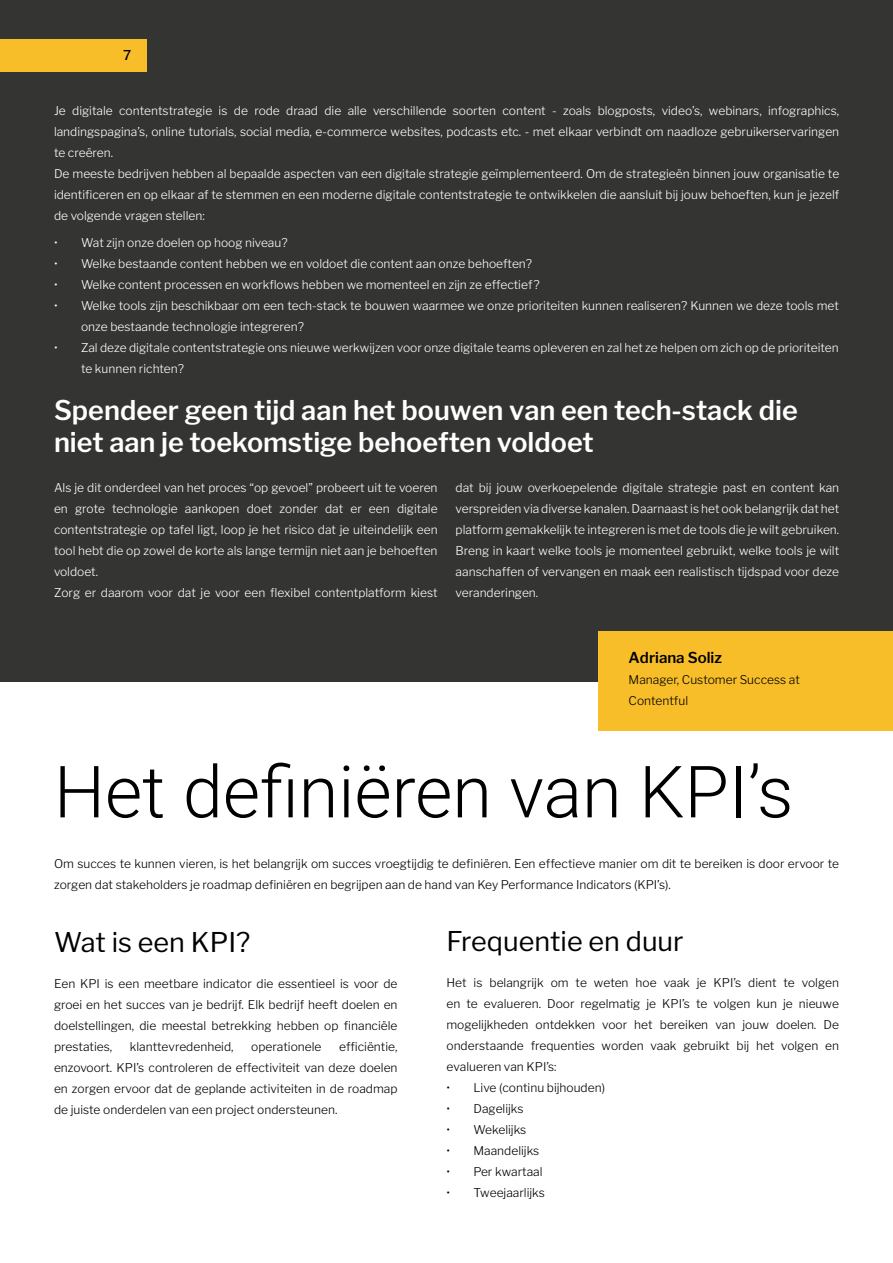
<style>
.page{position:relative;width:893px;height:1263px;background:#fff}
.page>*{position:absolute;margin:0;border:0;box-sizing:border-box;transform-origin:0 0}
.t1{font:300 72px "Roboto";color:#000}
.t2{font:600 27px/31.5px "Libre Franklin";color:#fff}
.t3{font:27px "Libre Franklin";color:#000}
.t4{font:600 15px "Libre Franklin";color:#000}
.t5{font:500 13.5px "Libre Franklin";color:#000}
.t6{font:300 12px/21px "Libre Franklin";color:#fff}
.t7{font:300 12px/21px "Libre Franklin";color:#000;text-align:justify}
</style>
<div class="page">
<div style="left:0;top:0;width:893px;height:681px;background:#343433"></div>
<div style="left:598px;top:631px;width:295px;height:100px;background:#f8be29"></div>
<div style="left:0;top:39px;width:147px;height:33px;background:#f8be29"></div>
<p class="t5" style="left:123px;top:47px;width:10px">7</p>
<p class="t6" style="left:54px;top:100px;width:787px">Je digitale contentstrategie is de rode draad die alle verschillende soorten content - zoals blogposts, video’s, webinars, infographics, landingspagina’s, online tutorials, social media, e-commerce websites, podcasts etc. - met elkaar verbindt om naadloze gebruikerservaringen te creëren.<br>De meeste bedrijven hebben al bepaalde aspecten van een digitale strategie geïmplementeerd. Om de strategieën binnen jouw organisatie te identificeren en op elkaar af te stemmen en een moderne digitale contentstrategie te ontwikkelen die aansluit bij jouw behoeften, kun je jezelf de volgende vragen stellen:</p>
<p class="t6" style="left:54px;top:232px;width:235px">• Wat zijn onze doelen op hoog niveau?</p>
<p class="t6" style="left:54px;top:253px;width:480px">• Welke bestaande content hebben we en voldoet die content aan onze behoeften?</p>
<p class="t6" style="left:54px;top:274px;width:487px">• Welke content processen en workflows hebben we momenteel en zijn ze effectief?</p>
<p class="t6" style="left:81px;top:295px;width:759px;text-indent:-27px">• Welke tools zijn beschikbaar om een tech-stack te bouwen waarmee we onze prioriteiten kunnen realiseren? Kunnen we deze tools met onze bestaande technologie integreren?</p>
<p class="t6" style="left:81px;top:337px;width:759px;text-indent:-27px">• Zal deze digitale contentstrategie ons nieuwe werkwijzen voor onze digitale teams opleveren en zal het ze helpen om zich op de prioriteiten te kunnen richten?</p>
<h2 class="t2" style="left:54px;top:395px;width:745px">Spendeer geen tijd aan het bouwen van een tech-stack die niet aan je toekomstige behoeften voldoet</h2>
<p class="t6" style="left:54px;top:477px;width:385px">Als je dit onderdeel van het proces “op gevoel” probeert uit te voeren en grote technologie aankopen doet zonder dat er een digitale contentstrategie op tafel ligt, loop je het risico dat je uiteindelijk een tool hebt die op zowel de korte als lange termijn niet aan je behoeften voldoet.<br>Zorg er daarom voor dat je voor een flexibel contentplatform kiest</p>
<p class="t6" style="left:456px;top:477px;width:385px;text-align:justify">dat bij jouw overkoepelende digitale strategie past en content kan verspreiden via diverse kanalen. Daarnaast is het ook belangrijk dat het platform gemakkelijk te integreren is met de tools die je wilt gebruiken.<br>Breng in kaart welke tools je momenteel gebruikt, welke tools je wilt aanschaffen of vervangen en maak een realistisch tijdspad voor deze veranderingen.</p>
<p class="t4" style="left:629px;top:648px;width:95px">Adriana Soliz</p>
<p class="t7" style="left:629px;top:669px;width:173px">Manager, Customer Success at<br>Contentful</p>
<h1 class="t1" style="left:54px;top:741px;width:741px">Het definiëren van KPI’s</h1>
<p class="t7" style="left:54px;top:853px;width:786px">Om succes te kunnen vieren, is het belangrijk om succes vroegtijdig te definiëren. Een effectieve manier om dit te bereiken is door ervoor te zorgen dat stakeholders je roadmap definiëren en begrijpen aan de hand van Key Performance Indicators (KPI’s).</p>
<h2 class="t3" style="left:54px;top:926px;width:198px">Wat is een KPI?</h2>
<h2 class="t3" style="left:446px;top:925px;width:239px">Frequentie en duur</h2>
<p class="t7" style="left:54px;top:973px;width:345px">Een KPI is een meetbare indicator die essentieel is voor de groei en het succes van je bedrijf. Elk bedrijf heeft doelen en doelstellingen, die meestal betrekking hebben op financiële prestaties,</p>
<p class="t7" style="left:54px;top:1036px;width:345px;text-indent:285px">efficiëntie, enzovoort. KPI’s controleren de effectiviteit van deze doelen en zorgen ervoor dat de geplande activiteiten in de roadmap de juiste onderdelen van een project ondersteunen.</p>
<p class="t7" style="left:130px;top:1036px;width:105px">klanttevredenheid,</p>
<p class="t7" style="left:251px;top:1036px;width:72px">operationele</p>
<p class="t7" style="left:446px;top:972px;width:394px">Het is belangrijk om te weten hoe vaak je KPI’s dient te volgen en te evalueren. Door regelmatig je KPI’s te volgen kun je nieuwe mogelijkheden ontdekken voor het bereiken van jouw doelen. De onderstaande frequenties worden vaak gebruikt bij het volgen en evalueren van KPI’s:</p>
<p class="t7" style="left:446px;top:1077px;width:160px">• Live (continu bijhouden)</p>
<p class="t7" style="left:446px;top:1098px;width:79px">• Dagelijks</p>
<p class="t7" style="left:446px;top:1119px;width:81px">• Wekelijks</p>
<p class="t7" style="left:446px;top:1140px;width:94px">• Maandelijks</p>
<p class="t7" style="left:446px;top:1161px;width:98px">• Per kwartaal</p>
<p class="t7" style="left:446px;top:1182px;width:100px">• Tweejaarlijks</p>
</div>
